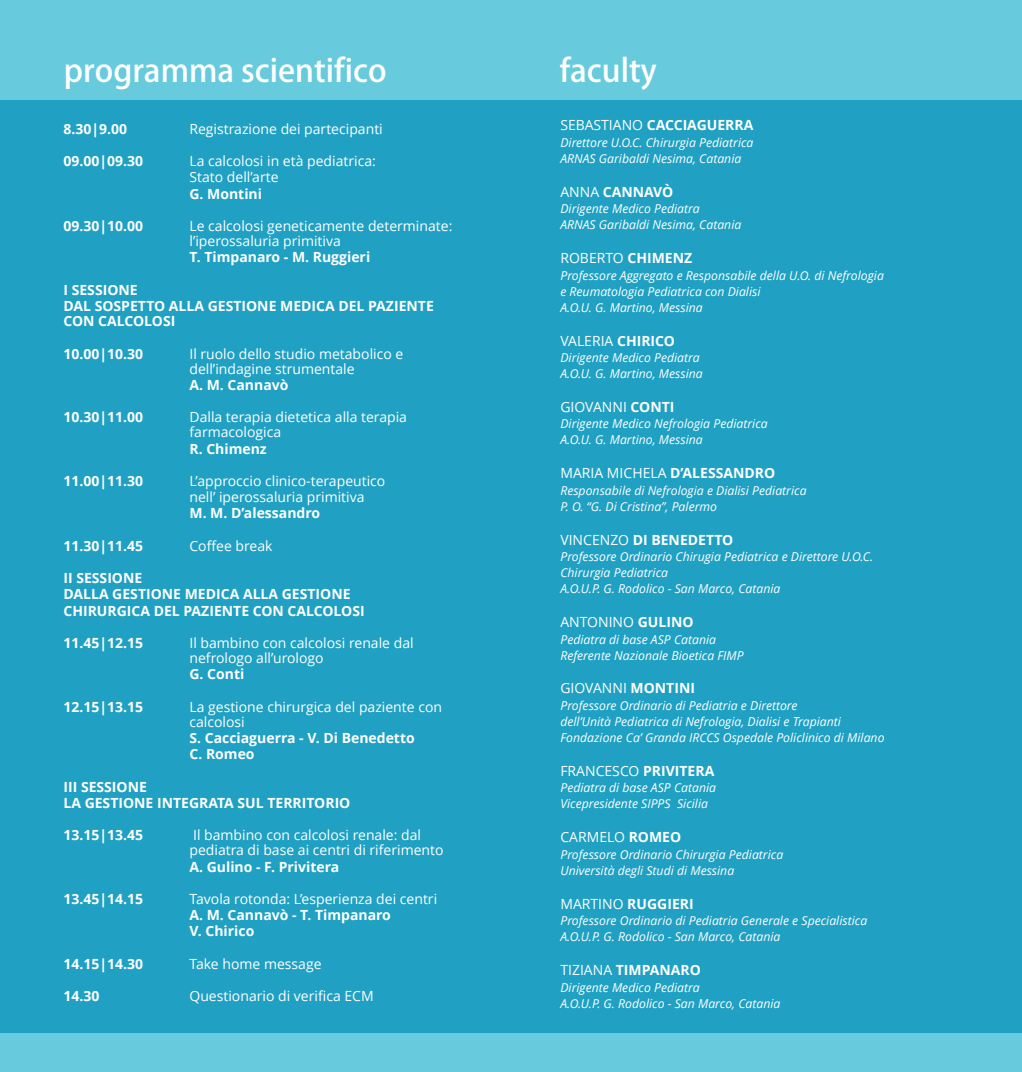
<style>
.page{position:relative;width:1022px;height:1072px;background:#fff}
.page>*{position:absolute;margin:0;border:0;box-sizing:border-box;transform-origin:0 0}
.t1{font:31.5px "Adobe Heiti Std";color:#fff}
.t2{font:14px/15px "Open Sans";color:#fff}
.t3{font:700 14px/16.3px "Open Sans";color:#fff}
.t4{font:italic 12.25px/16.1px "Open Sans";color:#fff}
.s1{font-weight:400}
.s2{font-weight:700}
</style>
<div class="page">
<div style="left:0;top:0;width:511px;height:1057px;background:#20a1c3"></div>
<div style="left:511px;top:0;width:511px;height:1057px;background:#20a1c3"></div>
<div style="left:0;top:0;width:1022px;height:99px;background:#68cbdd"></div>
<div style="left:0;top:1033px;width:1022px;height:38px;background:#68cbdd"></div>
<h1 class="t1" style="left:64px;top:55px;width:324px">programma scientifico</h1>
<h1 class="t1" style="left:560px;top:55px;width:99px">faculty</h1>
<p class="t3" style="left:63px;top:122px;width:65px">8.30|9.00</p>
<p class="t2" style="left:189px;top:123px;width:195px">Registrazione dei partecipanti</p>
<p class="t3" style="left:63px;top:154px;width:81px">09.00|09.30</p>
<p class="t2" style="left:189px;top:154px;width:188px;line-height:16.3px">La calcolosi in età pediatrica:<br>Stato dell’arte</p>
<p class="t3" style="left:189px;top:187px;width:74px">G. Montini</p>
<p class="t3" style="left:63px;top:219px;width:81px">09.30|10.00</p>
<p class="t2" style="left:189px;top:220px;width:264px">Le calcolosi geneticamente determinate: l’iperossaluria primitiva</p>
<p class="t3" style="left:189px;top:250px;width:182px">T. Timpanaro - M. Ruggieri</p>
<p class="t3" style="left:63px;top:283px;width:372px;line-height:15.6px">I SESSIONE<br>DAL SOSPETTO ALLA GESTIONE MEDICA DEL PAZIENTE<br>CON CALCOLOSI</p>
<p class="t3" style="left:63px;top:347px;width:81px">10.00|10.30</p>
<p class="t2" style="left:189px;top:347px;width:215px">Il ruolo dello studio metabolico e dell’indagine strumentale</p>
<p class="t3" style="left:189px;top:378px;width:100px">A. M. Cannavò</p>
<p class="t3" style="left:63px;top:410px;width:81px">10.30|11.00</p>
<p class="t2" style="left:189px;top:411px;width:219px">Dalla terapia dietetica alla terapia farmacologica</p>
<p class="t3" style="left:189px;top:441px;width:79px">R. Chimenz</p>
<p class="t3" style="left:63px;top:474px;width:81px">11.00|11.30</p>
<p class="t2" style="left:189px;top:474px;width:197px;line-height:16.3px">L’approccio clinico-terapeutico nell’ iperossaluria primitiva</p>
<p class="t3" style="left:189px;top:506px;width:132px">M. M. D’alessandro</p>
<p class="t3" style="left:63px;top:539px;width:81px">11.30|11.45</p>
<p class="t2" style="left:189px;top:539px;width:85px">Coffee break</p>
<p class="t3" style="left:63px;top:571px;width:303px">II SESSIONE<br>DALLA GESTIONE MEDICA ALLA GESTIONE<br>CHIRURGICA DEL PAZIENTE CON CALCOLOSI</p>
<p class="t3" style="left:63px;top:636px;width:81px">11.45|12.15</p>
<p class="t2" style="left:189px;top:637px;width:226px">Il bambino con calcolosi renale dal nefrologo all’urologo</p>
<p class="t3" style="left:189px;top:667px;width:56px">G. Conti</p>
<p class="t3" style="left:63px;top:700px;width:81px">12.15|13.15</p>
<p class="t2" style="left:189px;top:700px;width:254px">La gestione chirurgica del paziente con calcolosi</p>
<p class="t3" style="left:189px;top:731px;width:227px">S. Cacciaguerra - V. Di Benedetto<br>C. Romeo</p>
<p class="t3" style="left:63px;top:780px;width:288px">III SESSIONE<br>LA GESTIONE INTEGRATA SUL TERRITORIO</p>
<p class="t3" style="left:63px;top:828px;width:81px">13.15|13.45</p>
<p class="t2" style="left:189px;top:829px;width:256px">Il bambino con calcolosi renale: dal pediatra di base ai centri di riferimento</p>
<p class="t3" style="left:189px;top:859px;width:151px">A. Gulino - F. Privitera</p>
<p class="t3" style="left:63px;top:892px;width:81px">13.45|14.15</p>
<p class="t2" style="left:189px;top:892px;width:249px">Tavola rotonda: L’esperienza dei centri</p>
<p class="t3" style="left:189px;top:908px;width:203px">A. M. Cannavò - T. Timpanaro<br>V. Chirico</p>
<p class="t3" style="left:63px;top:957px;width:81px">14.15|14.30</p>
<p class="t2" style="left:189px;top:957px;width:134px">Take home message</p>
<p class="t3" style="left:63px;top:989px;width:37px">14.30</p>
<p class="t2" style="left:189px;top:990px;width:186px">Questionario di verifica ECM</p>
<p class="t3" style="left:560px;top:119px;width:194px"><span class="s1">SEBASTIANO</span> CACCIAGUERRA</p>
<p class="t4" style="left:560px;top:136px;width:195px">Direttore U.O.C. Chirurgia Pediatrica<br>ARNAS Garibaldi Nesima, Catania</p>
<p class="t3" style="left:560px;top:185px;width:115px"><span class="s1">ANNA</span> CANNAVÒ</p>
<p class="t4" style="left:560px;top:202px;width:182px">Dirigente Medico Pediatra<br>ARNAS Garibaldi Nesima, Catania</p>
<p class="t2" style="left:560px;top:252px;width:133px">ROBERTO <span class="s2">CHIMENZ</span></p>
<p class="t4" style="left:560px;top:268px;width:325px">Professore Aggregato e Responsabile della U.O. di Nefrologia e Reumatologia Pediatrica con Dialisi<br>A.O.U. G. Martino, Messina</p>
<p class="t2" style="left:560px;top:334px;width:116px">VALERIA <span class="s2">CHIRICO</span></p>
<p class="t4" style="left:560px;top:351px;width:144px">Dirigente Medico Pediatra<br>A.O.U. G. Martino, Messina</p>
<p class="t2" style="left:560px;top:401px;width:116px">GIOVANNI <span class="s2">CONTI</span></p>
<p class="t4" style="left:560px;top:417px;width:209px">Dirigente Medico Nefrologia Pediatrica<br>A.O.U. G. Martino, Messina</p>
<p class="t2" style="left:560px;top:467px;width:216px">MARIA MICHELA <span class="s2">D’ALESSANDRO</span></p>
<p class="t4" style="left:560px;top:483px;width:248px">Responsabile di Nefrologia e Dialisi Pediatrica<br>P. O. “G. Di Cristina”, Palermo</p>
<p class="t3" style="left:560px;top:533px;width:175px"><span class="s1">VINCENZO</span> DI BENEDETTO</p>
<p class="t4" style="left:560px;top:550px;width:314px">Professore Ordinario Chirugia Pediatrica e Direttore U.O.C.<br>Chirurgia Pediatrica</p>
<p class="t2" style="left:560px;top:616px;width:135px">ANTONINO <span class="s2">GULINO</span></p>
<p class="t4" style="left:560px;top:632px;width:185px">Pediatra di base ASP Catania<br>Referente Nazionale Bioetica FIMP</p>
<p class="t2" style="left:560px;top:682px;width:136px">GIOVANNI <span class="s2">MONTINI</span></p>
<p class="t4" style="left:560px;top:698px;width:326px">Professore Ordinario di Pediatria e Direttore<br>dell’Unità Pediatrica di Nefrologia, Dialisi e Trapianti<br>Fondazione Ca’ Granda IRCCS Ospedale Policlinico di Milano</p>
<p class="t2" style="left:560px;top:764px;width:155px">FRANCESCO <span class="s2">PRIVITERA</span></p>
<p class="t4" style="left:560px;top:781px;width:157px">Pediatra di base ASP Catania<br>Vicepresidente SIPPS Sicilia</p>
<p class="t2" style="left:560px;top:831px;width:122px">CARMELO <span class="s2">ROMEO</span></p>
<p class="t4" style="left:560px;top:847px;width:224px">Professore Ordinario Chirurgia Pediatrica<br>Università degli Studi di Messina</p>
<p class="t3" style="left:560px;top:896px;width:135px"><span class="s1">MARTINO</span> RUGGIERI</p>
<p class="t4" style="left:560px;top:913px;width:308px">Professore Ordinario di Pediatria Generale e Specialistica<br>A.O.U.P. G. Rodolico - San Marco, Catania</p>
<p class="t3" style="left:560px;top:963px;width:142px"><span class="s1">TIZIANA</span> TIMPANARO</p>
<p class="t4" style="left:560px;top:980px;width:222px">Dirigente Medico Pediatra<br>A.O.U.P. G. Rodolico - San Marco, Catania</p>
<p class="t4" style="left:560px;top:582px;width:222px">A.O.U.P. G. Rodolico - San Marco, Catania</p>
</div>
